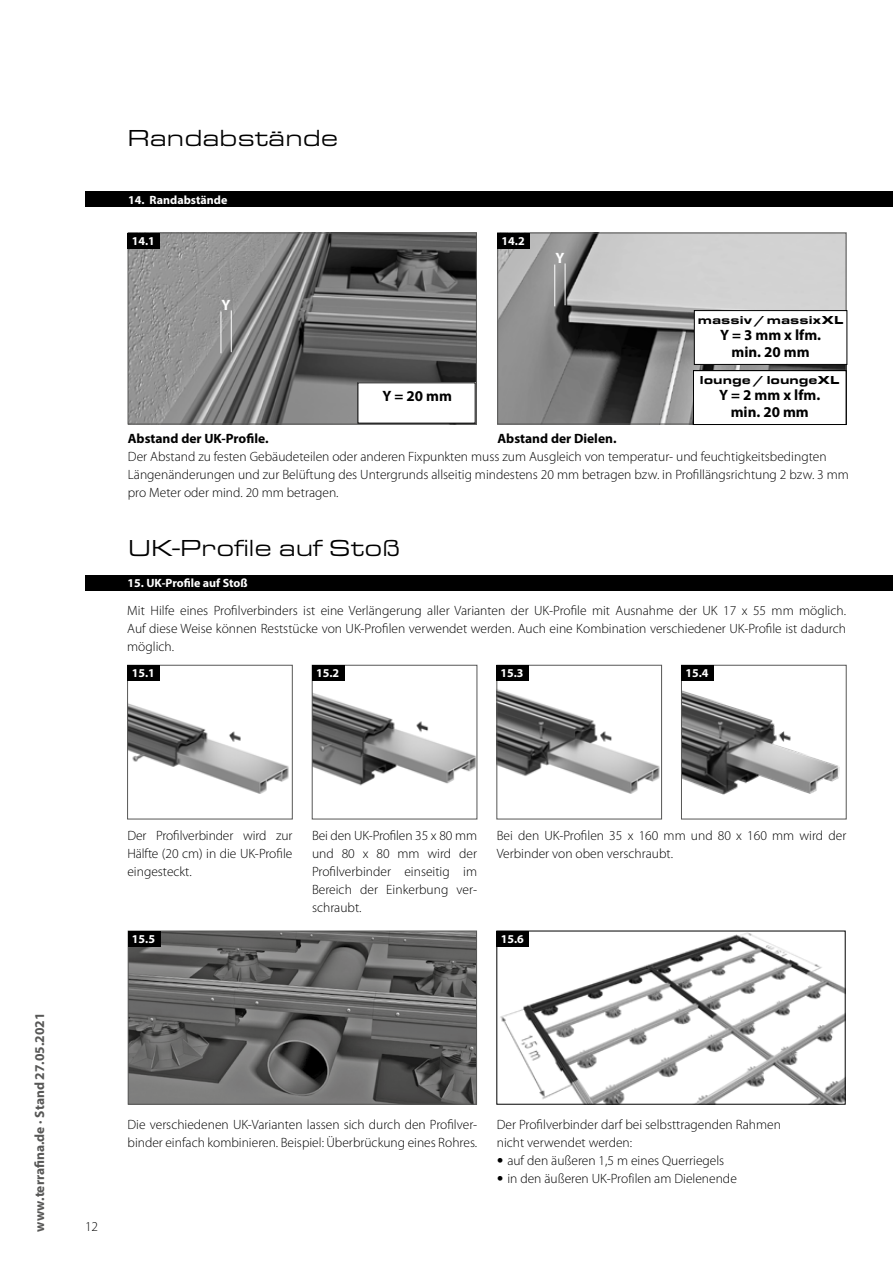
<style>
.page{position:relative;width:893px;height:1263px;background:#fff}
.page>*{position:absolute;margin:0;border:0;box-sizing:border-box;transform-origin:0 0}
.t1{font:24px "Eurostile Extended Roman DTC";color:#000}
.t2{font:700 15px/16.5px "Myriad Pro";color:#000;text-align:center}
.t3{font:700 15px "Myriad Pro";color:#fff}
.t4{font:300 13.5px/18px "Myriad Pro";color:#000}
.t5{font:700 13.5px "Myriad Pro";color:#000}
.t6{font:700 13.5px "Myriad Pro";color:#575756}
.t7{font:700 12px "Myriad Pro";color:#fff}
.t8{font:12px "Eurostile Extended Black DTC";color:#000}
.s1{font-family:"Frutiger";font-weight:400}
</style>
<div class="page">
<img style="left:129px;top:703px;width:160px;height:91px">
<div style="left:127px;top:665px;width:165px;height:154px;border:1px solid #575756"></div>
<img style="left:314px;top:667px;width:161px;height:119px">
<div style="left:312px;top:665px;width:165px;height:154px;border:1px solid #575756"></div>
<img style="left:499px;top:689px;width:161px;height:105px">
<div style="left:497px;top:665px;width:165px;height:154px;border:1px solid #575756"></div>
<img style="left:683px;top:691px;width:157px;height:104px">
<div style="left:681px;top:665px;width:165px;height:154px;border:1px solid #575756"></div>
<div style="left:85px;top:575px;width:808px;height:16px;background:#000"></div>
<div style="left:128px;top:665px;width:32px;height:16px;background:#000"></div>
<div style="left:312px;top:665px;width:32px;height:16px;background:#000"></div>
<div style="left:496px;top:665px;width:33px;height:16px;background:#000"></div>
<div style="left:681px;top:665px;width:33px;height:16px;background:#000"></div>
<img style="left:130px;top:933px;width:345px;height:169px">
<div style="left:128px;top:931px;width:349px;height:173px;border:1px solid #575756"></div>
<div style="left:128px;top:931px;width:32px;height:16px;background:#000"></div>
<img style="left:500px;top:933px;width:343px;height:169px">
<div style="left:497px;top:931px;width:32px;height:16px;background:#000"></div>
<img style="left:499px;top:235px;width:345px;height:187px">
<div style="left:497px;top:233px;width:349px;height:191px;border:1px solid #575756"></div>
<div style="left:693px;top:371px;width:153px;height:53px;background:#fff"></div>
<div style="left:693px;top:370px;width:153px;height:55px;border:1px solid #000"></div>
<img style="left:130px;top:235px;width:345px;height:187px">
<div style="left:128px;top:233px;width:349px;height:191px;border:1px solid #575756"></div>
<hr style="left:221px;top:311px;width:1px;height:42px;background:#fff">
<hr style="left:231px;top:310px;width:1px;height:42px;background:#fff">
<div style="left:358px;top:383px;width:117px;height:40px;background:#fff"></div>
<div style="left:85px;top:191px;width:808px;height:16px;background:#000"></div>
<div style="left:128px;top:233px;width:32px;height:16px;background:#000"></div>
<div style="left:497px;top:233px;width:33px;height:16px;background:#000"></div>
<hr style="left:554px;top:265px;width:1px;height:41px;background:#fff">
<hr style="left:565px;top:263px;width:1px;height:42px;background:#fff">
<div style="left:694px;top:311px;width:153px;height:53px;background:#fff"></div>
<div style="left:694px;top:310px;width:153px;height:55px;border:1px solid #000"></div>
<h1 class="t1" style="left:128px;top:126px;width:212px">Randabstände</h1>
<p class="t7" style="left:128px;top:192px;width:101px">14. Randabstände</p>
<p class="t7" style="left:132px;top:233px;width:25px">14.1</p>
<p class="t7" style="left:502px;top:233px;width:25px">14.2</p>
<p class="t3" style="left:222px;top:296px;width:11px">Y</p>
<p class="t3" style="left:555px;top:249px;width:11px">Y</p>
<p class="t2" style="left:382px;top:387px;width:71px">Y = 20 mm</p>
<p class="t8" style="left:698px;top:313px;width:147px">massiv / massixXL</p>
<p class="t2" style="left:720px;top:326px;width:103px">Y = 3 mm x lfm. min. 20 mm</p>
<p class="t8" style="left:700px;top:373px;width:141px">lounge / loungeXL</p>
<p class="t8" style="left:744px;top:373px;width:52px">lounge</p>
<p class="t2" style="left:719px;top:387px;width:103px">Y = 2 mm x lfm. min. 20 mm</p>
<p class="t5" style="left:497px;top:429px;width:121px">Abstand der Dielen.</p>
<p class="t5" style="left:128px;top:429px;width:142px">Abstand der UK-Profile.</p>
<p class="t4" style="left:128px;top:447px;width:723px">Der Abstand zu festen Gebäudeteilen oder anderen Fixpunkten muss zum Ausgleich von temperatur- und feuchtigkeitsbedingten<br>Längenänderungen und zur Belüftung des Untergrunds allseitig mindestens 20 mm betragen bzw. in Profillängsrichtung 2 bzw. 3 mm pro Meter oder mind. 20 mm betragen.</p>
<h1 class="t1" style="left:128px;top:536px;width:274px">UK-Profile auf Stoß</h1>
<p class="t7" style="left:128px;top:575px;width:122px">15. UK-Profile auf Stoß</p>
<p class="t4" style="left:127px;top:601px;width:720px;text-align:justify">Mit Hilfe eines Profilverbinders ist eine Verlängerung aller Varianten der UK-Profile mit Ausnahme der UK 17 x 55 mm möglich.<br>Auf diese Weise können Reststücke von UK-Profilen verwendet werden. Auch eine Kombination verschiedener UK-Profile ist dadurch möglich.</p>
<p class="t7" style="left:132px;top:665px;width:25px">15.1</p>
<p class="t7" style="left:316px;top:665px;width:25px">15.2</p>
<p class="t7" style="left:500px;top:665px;width:25px">15.3</p>
<p class="t7" style="left:685px;top:665px;width:25px">15.4</p>
<p class="t6" style="left:31px;top:1231px;width:220px;rotate:-90deg">www.terrafina.de · Stand 27.05.2021</p>
<p class="t4" style="left:127px;top:826px;width:167px;text-align:justify">Der Profilverbinder wird zur Hälfte (20 cm) in die UK-Profile eingesteckt.</p>
<p class="t4" style="left:312px;top:826px;width:167px;text-align:justify">Bei den UK-Profilen 35 x 80 mm und 80 x 80 mm wird der Profilverbinder einseitig im Bereich der Einkerbung ver&shy;schraubt.</p>
<p class="t4" style="left:497px;top:826px;width:351px">Bei den UK-Profilen 35 x 160 mm und 80 x 160 mm wird der<br>Verbinder von oben verschraubt.</p>
<p class="t7" style="left:132px;top:931px;width:25px">15.5</p>
<p class="t7" style="left:501px;top:931px;width:25px">15.6</p>
<p class="t4" style="left:85px;top:1217px;width:15px">12</p>
<p class="t4" style="left:128px;top:1115px;width:351px">Die verschiedenen UK-Varianten lassen sich durch den Profilver&shy;binder einfach kombinieren. Beispiel: Überbrückung eines Rohres.</p>
<p class="t4" style="left:497px;top:1115px;width:286px">Der Profilverbinder darf bei selbsttragenden Rahmen nicht verwendet werden:</p>
<p class="t4" style="left:497px;top:1151px;width:229px"><span class="s1">•</span> auf den äußeren 1,5 m eines Querriegels</p>
<p class="t4" style="left:497px;top:1169px;width:242px"><span class="s1">•</span> in den äußeren UK-Profilen am Dielenende</p>
</div>
